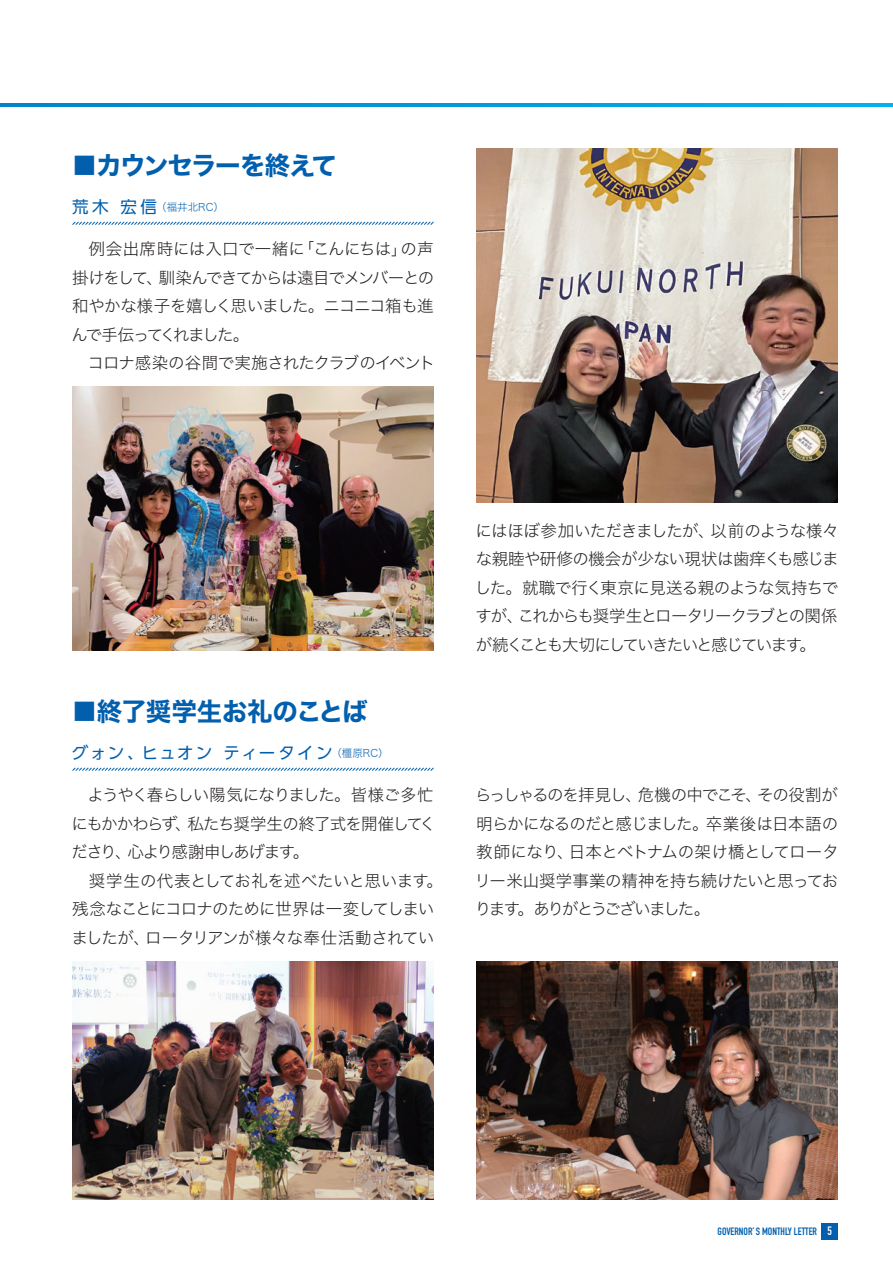
<style>
.page{position:relative;width:893px;height:1263px;background:#fff}
.page>*{position:absolute;margin:0;border:0;box-sizing:border-box;transform-origin:0 0}
.t1{font:25.5px "Hiragino Sans W7";letter-spacing:-.025em;color:#015fae}
.t2{font:25.5px "Hiragino Sans W7";letter-spacing:-.05em;color:#015fae}
.t3{font:16.5px/28.5px "Hira Kaku Pro N W2";letter-spacing:-.06em;color:#231f20;text-align:justify}
.t4{font:16.5px/28.5px "Hira Kaku Pro N W2";letter-spacing:-.04em;color:#231f20}
.t5{font:16.5px "UD Shin Go Pr 6 N";letter-spacing:.095em;color:#015fae}
.t6{font:700 10.5px "DIN Condensed";color:#015fae}
.t7{font:10.5px "Hira Kaku Pro N W2";color:#015fae}
.s1{font-family:"UD Shin Go Pr 6 N";font-size:16.5px}
.s2{font-family:"Hira Kaku Pro N W2";font-size:10.5px}
.s3{font-size:12px;color:#fff}
</style>
<div class="page">
<img style="left:476px;top:149px;width:362px;height:353px">
<img style="left:476px;top:961px;width:362px;height:238px">
<img style="left:72px;top:961px;width:362px;height:238px">
<img style="left:72px;top:386px;width:362px;height:264px">
<svg style="left:0;top:104px;width:893px;height:2px;background:#0099db"></svg>
<svg style="left:72px;top:221px;width:362px;height:4px"></svg>
<svg style="left:72px;top:767px;width:362px;height:4px"></svg>
<div style="left:821px;top:1223px;width:17px;height:16px;background:#015fae"></div>
<h1 class="t2" style="left:72px;top:145px;width:267px">■カウンセラーを終えて</h1>
<p class="t7" style="left:72px;top:197px;width:153px"><span class="s1">荒木 宏信</span>（福井北RC）</p>
<p class="t3" style="left:72px;top:234px;width:364px;text-indent:17px">例会出席時には入口で一緒に「こんにちは」の声掛けをして、馴染んできてからは遠目でメンバーとの和やかな様子を嬉しく思いました。ニコニコ箱も進んで手伝ってくれました。</p>
<p class="t4" style="left:88px;top:347px;width:349px">コロナ感染の谷間で実施されたクラブのイベント</p>
<h1 class="t1" style="left:72px;top:692px;width:297px">■終了奨学生お礼のことば</h1>
<p class="t5" style="left:72px;top:739px;width:318px">グォン、ヒュオン ティータイン<span class="s2">（橿原RC）</span></p>
<p class="t3" style="left:72px;top:779px;width:366px;text-align:left;text-indent:16px">ようやく春らしい陽気になりました。皆様ご多忙にもかかわらず、私たち奨学生の終了式を開催してくださり、心より感謝申しあげます。</p>
<p class="t4" style="left:71px;top:865px;width:373px;text-indent:17px">奨学生の代表としてお礼を述べたいと思います。残念なことにコロナのために世界は一変してしまいましたが、ロータリアンが様々な奉仕活動されてい</p>
<p class="t3" style="left:475px;top:515px;width:366px">にはほぼ参加いただきましたが、以前のような様々な親睦や研修の機会が少ない現状は歯痒くも感じました。就職で行く東京に見送る親のような気持ちですが、これからも奨学生とロータリークラブとの関係が続くことも大切にしていきたいと感じています。</p>
<p class="t3" style="left:475px;top:779px;width:366px">らっしゃるのを拝見し、危機の中でこそ、その役割が明らかになるのだと感じました。卒業後は日本語の教師になり、日本とベトナムの架け橋としてロータリー米山奨学事業の精神を持ち続けたいと思っております。ありがとうございました。</p>
<p class="t6" style="left:718px;top:1224px;width:116px">GOVERNOR’ S MONTHLY LETTER <span class="s3">5</span></p>
</div>
